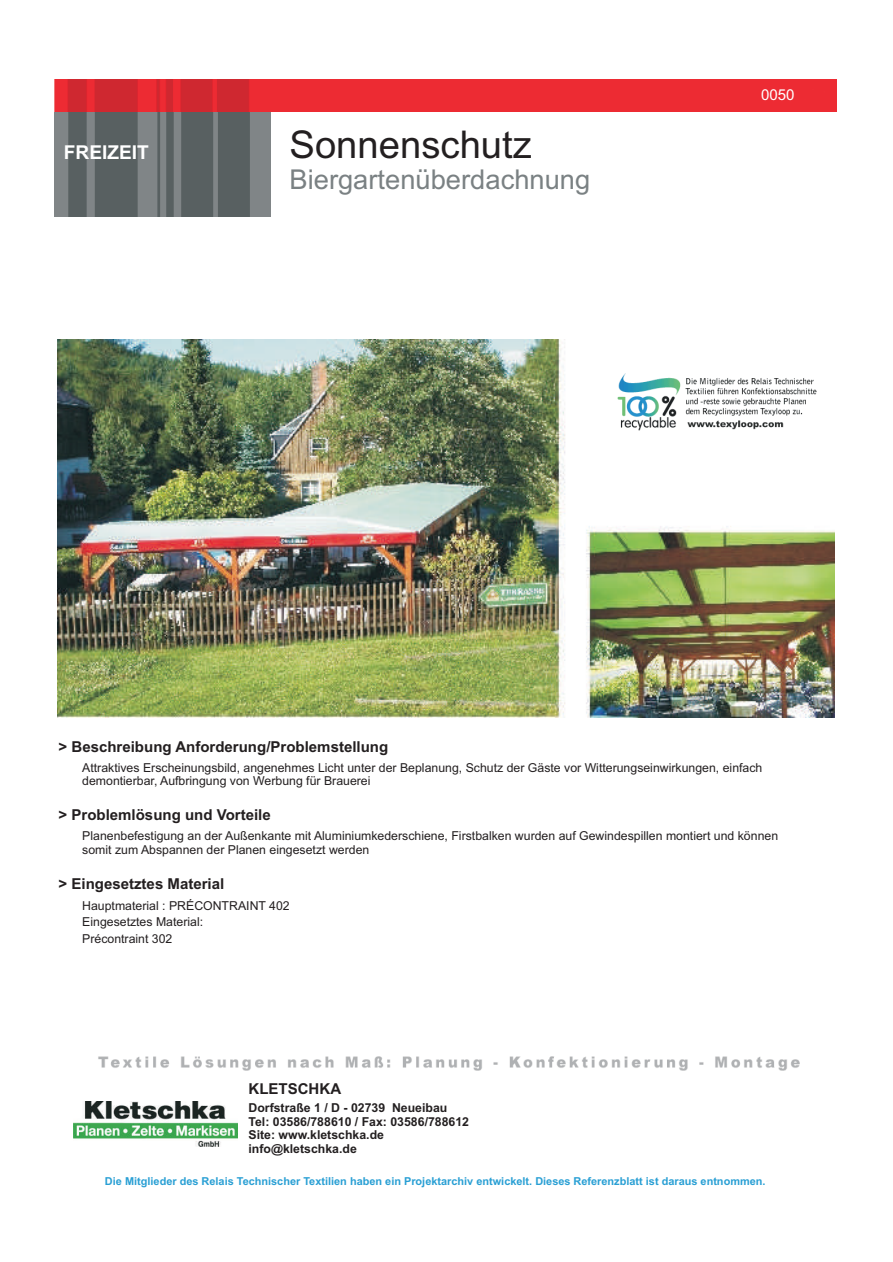
<style>
.page{position:relative;width:893px;height:1262px;background:#fff}
.page>*{position:absolute;margin:0;border:0;box-sizing:border-box;transform-origin:0 0}
.t1{font:38.25px "Arial";color:#231f20}
.t2{font:27.3px "Arial";color:#7a8183}
.t3{font:700 19.05px "Arial";color:#fff}
.t4{font:700 15px "Arial";color:#231f20}
.t5{font:15px "Arial";color:#fff}
.t6{font:12.3px/13.6px "Arial";color:#231f20}
.t7{font:700 12.3px/13.6px "Arial";color:#231f20}
.t8{font:700 10.95px "Arial";color:#299fd4}
</style>
<div class="page">
<img style="left:55px;top:111px;width:215px;height:106px">
<img style="left:55px;top:79px;width:781px;height:32px">
<img style="left:98px;top:1056px;width:702px;height:14px">
<img style="left:74px;top:1101px;width:164px;height:45px">
<img style="left:58px;top:339px;width:776px;height:378px">
<img style="left:611px;top:367px;width:205px;height:64px">
<h3 class="t3" style="left:64px;top:145px;width:86px">FREIZEIT</h3>
<h1 class="t1" style="left:289px;top:130px;width:244px">Sonnenschutz</h1>
<h2 class="t2" style="left:289px;top:169px;width:302px">Biergartenüberdachnung</h2>
<p class="t5" style="left:761px;top:89px;width:35px">0050</p>
<p class="t4" style="left:58px;top:741px;width:331px">&gt; Beschreibung Anforderung/Problemstellung</p>
<p class="t6" style="left:82px;top:761px;width:681px">Attraktives Erscheinungsbild, angenehmes Licht unter der Beplanung, Schutz der Gäste vor Witterungseinwirkungen, einfach demontierbar, Aufbringung von Werbung für Brauerei</p>
<p class="t4" style="left:58px;top:809px;width:214px">&gt; Problemlösung und Vorteile</p>
<p class="t6" style="left:82px;top:830px;width:697px">Planenbefestigung an der Außenkante mit Aluminiumkederschiene, Firstbalken wurden auf Gewindespillen montiert und können somit zum Abspannen der Planen eingesetzt werden</p>
<p class="t4" style="left:58px;top:877px;width:167px">&gt; Eingesetztes Material</p>
<p class="t6" style="left:82px;top:898px;width:209px;line-height:16.4px">Hauptmaterial : PRÉCONTRAINT 402<br>Eingesetztes Material:<br>Précontraint 302</p>
<p class="t4" style="left:248px;top:1082px;width:94px">KLETSCHKA</p>
<p class="t7" style="left:248px;top:1102px;width:222px">Dorfstraße 1 / D - 02739 Neueibau<br>Tel: 03586/788610 / Fax: 03586/788612<br>Site: www.kletschka.de info@kletschka.de</p>
<p class="t8" style="left:105px;top:1177px;width:662px">Die Mitglieder des Relais Technischer Textilien haben ein Projektarchiv entwickelt. Dieses Referenzblatt ist daraus entnommen.</p>
</div>
